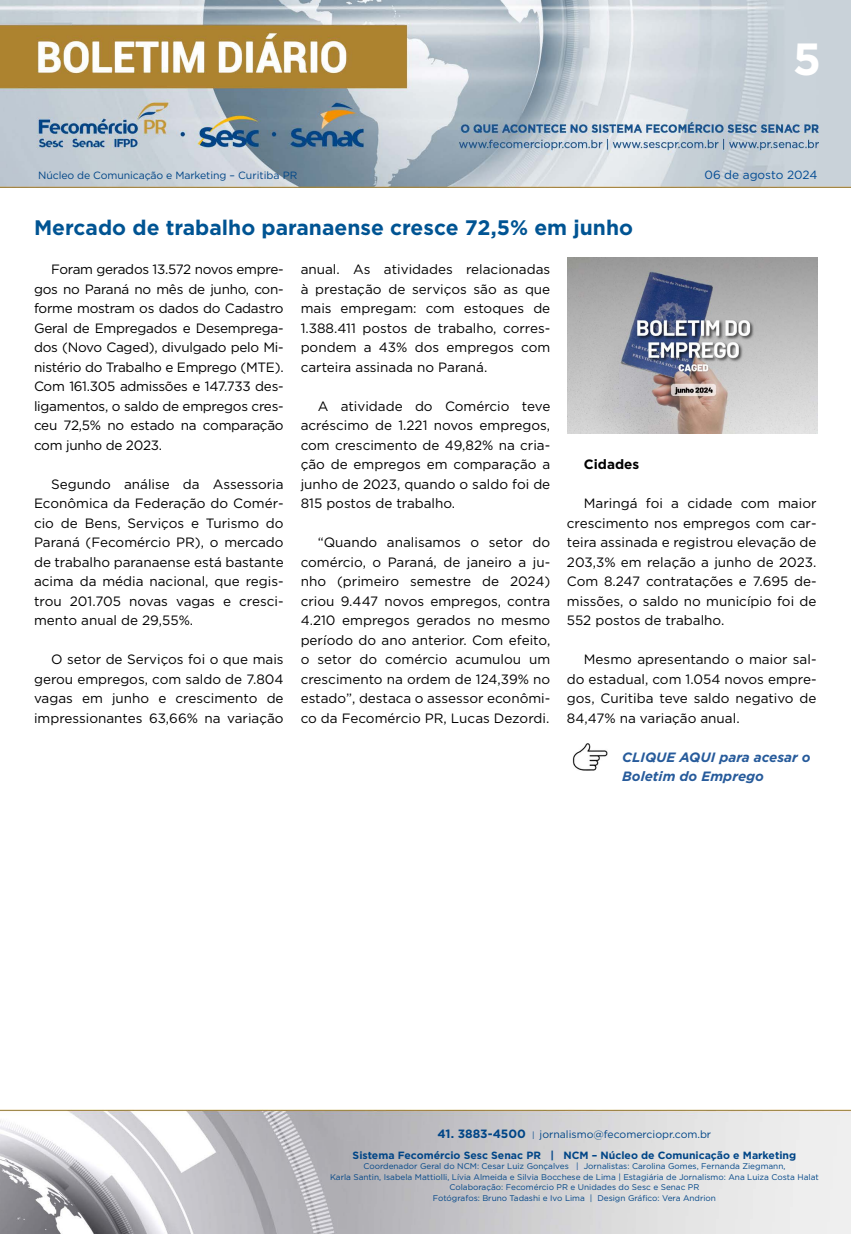
<style>
.page{position:relative;width:851px;height:1234px;background:#fff}
.page>*{position:absolute;margin:0;border:0;box-sizing:border-box;transform-origin:0 0}
.t1{font:700 45px "Gotham";color:#fff}
.t2{font:700 21px "Gotham";color:#005493}
.t3{font:13.5px/19.5px "Gotham";color:#000;text-align:justify}
.t4{font:italic 700 13.5px/19.5px "Gotham";color:#275b9b}
.t5{font:700 13.5px "Gotham";color:#000}
.t6{font:11.85px "Gotham";color:#004a93}
.t7{font:700 10.5px/21px "Gotham";color:#004587;text-align:center}
.t8{font:10.5px "Gotham";letter-spacing:-.01em;color:#004587}
.t9{font:8.25px/10.5px "Gotham";color:#004587;text-align:center}
.s1{font-size:12px}
.s2{font-weight:400;font-size:8.25px}
.s3{font-weight:400}
</style>
<div class="page">
<img style="left:0;top:0;width:850px;height:188px">
<img style="left:0;top:1109px;width:850px;height:124px">
<img style="left:567px;top:257px;width:250px;height:176px">
<img style="left:572px;top:743px;width:35px;height:27px">
<h1 class="t1" style="left:792px;top:29px;width:30px">5</h1>
<p class="t8" style="left:38px;top:168px;width:260px">Núcleo de Comunicação e Marketing – Curitiba PR</p>
<p class="t6" style="left:704px;top:167px;width:114px">06 de agosto 2024</p>
<h2 class="t2" style="left:34px;top:214px;width:600px">Mercado de trabalho paranaense cresce 72,5% em junho</h2>
<p class="t3" style="left:34px;top:259px;width:251px;text-indent:17px">Foram gerados 13.572 novos empre&shy;gos no Paraná no mês de junho, con&shy;forme mostram os dados do Cadastro Geral de Empregados e Desemprega&shy;dos (Novo Caged), divulgado pelo Mi&shy;nistério do Trabalho e Emprego (MTE).<br>Com 161.305 admissões e 147.733 des&shy;ligamentos, o saldo de empregos cres&shy;ceu 72,5% no estado na comparação com junho de 2023.</p>
<p class="t3" style="left:34px;top:474px;width:251px;text-indent:17px">Segundo análise da Assessoria Econômica da Federação do Comér&shy;cio de Bens, Serviços e Turismo do Paraná (Fecomércio PR), o mercado de trabalho paranaense está bastante acima da média nacional, que regis&shy;trou 201.705 novas vagas e cresci&shy;mento anual de 29,55%.</p>
<p class="t3" style="left:34px;top:649px;width:251px;text-indent:17px">O setor de Serviços foi o que mais gerou empregos, com saldo de 7.804 vagas em junho e crescimento de impressionantes 63,66% na variação</p>
<p class="t3" style="left:300px;top:259px;width:251px">anual. As atividades relacionadas à prestação de serviços são as que mais empregam: com estoques de 1.388.411 postos de trabalho, corres&shy;pondem a 43% dos empregos com carteira assinada no Paraná.</p>
<p class="t3" style="left:300px;top:396px;width:251px;text-indent:17px">A atividade do Comércio teve acréscimo de 1.221 novos empregos, com crescimento de 49,82% na cria&shy;ção de empregos em comparação a junho de 2023, quando o saldo foi de 815 postos de trabalho.</p>
<p class="t3" style="left:300px;top:532px;width:251px;text-indent:17px">“Quando analisamos o setor do comércio, o Paraná, de janeiro a ju&shy;nho (primeiro semestre de 2024) criou 9.447 novos empregos, contra 4.210 empregos gerados no mesmo período do ano anterior. Com efeito, o setor do comércio acumulou um crescimento na ordem de 124,39% no estado”, destaca o assessor econômi&shy;co da Fecomércio PR, Lucas Dezordi.</p>
<p class="t5" style="left:584px;top:455px;width:57px">Cidades</p>
<p class="t3" style="left:567px;top:493px;width:251px;text-indent:17px">Maringá foi a cidade com maior crescimento nos empregos com car&shy;teira assinada e registrou elevação de 203,3% em relação a junho de 2023.<br>Com 8.247 contratações e 7.695 de&shy;missões, o saldo no município foi de 552 postos de trabalho.</p>
<p class="t3" style="left:567px;top:649px;width:251px;text-indent:17px">Mesmo apresentando o maior sal&shy;do estadual, com 1.054 novos empre&shy;gos, Curitiba teve saldo negativo de 84,47% na variação anual.</p>
<p class="t4" style="left:622px;top:747px;width:190px">CLIQUE AQUI para acesar o<br>Boletim do Emprego</p>
<p class="t7" style="left:352px;top:1122px;width:445px"><span class="s1">41. 3883-4500</span> <span class="s2">|</span> <span class="s3">jornalismo@fecomerciopr.com.br<br></span>Sistema Fecomércio Sesc Senac PR | NCM – Núcleo de Comunicação e Marketing</p>
<p class="t9" style="left:330px;top:1160px;width:490px">Coordenador Geral do NCM: Cesar Luiz Gonçalves | Jornalistas: Carolina Gomes, Fernanda Ziegmann,<br>Karla Santin, Isabela Mattiolli, Lívia Almeida e Silvia Bocchese de Lima | Estagiária de Jornalismo: Ana Luiza Costa Halat Colaboração: Fecomércio PR e Unidades do Sesc e Senac PR<br>Fotógrafos: Bruno Tadashi e Ivo Lima | Design Gráfico: Vera Andrion</p>
</div>
